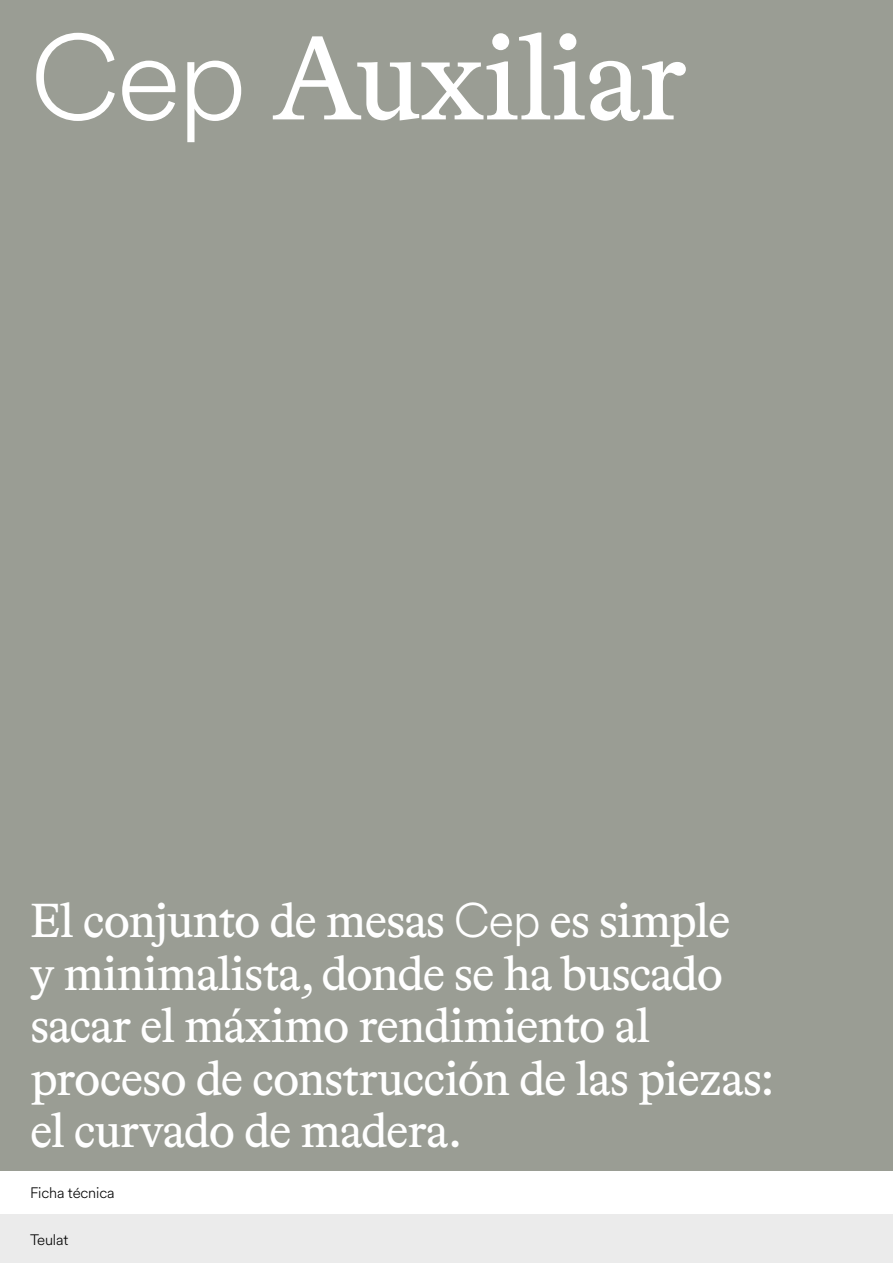
<style>
.page{position:relative;width:893px;height:1263px;background:#fff}
.page>*{position:absolute;margin:0;border:0;box-sizing:border-box;transform-origin:0 0}
.t1{font:120px "Bradford LL";letter-spacing:-.02em;color:#fff}
.t2{font:48px/52.5px "Bradford LL";letter-spacing:-.02em;color:#fff}
.t3{font:300 15px "Circular XX";letter-spacing:-.01em;color:#000}
.s1{font-family:"Circular XX";font-weight:300}
</style>
<div class="page">
<div style="left:0;top:0;width:893px;height:1170px;background:#9a9d94"></div>
<div style="left:0;top:1215px;width:893px;height:48px;background:#ebebeb"></div>
<h1 class="t1" style="left:30px;top:-1px;width:658px"><span class="s1">Cep</span> Auxiliar</h1>
<p class="t2" style="left:30px;top:892px;width:746px">El conjunto de mesas <span class="s1">Cep</span> es simple<br>y minimalista, donde se ha buscado sacar el máximo rendimiento al proceso de construcción de las piezas: el curvado de madera.</p>
<p class="t3" style="left:30px;top:1183px;width:86px">Ficha técnica</p>
<p class="t3" style="left:30px;top:1229px;width:40px">Teulat</p>
</div>
